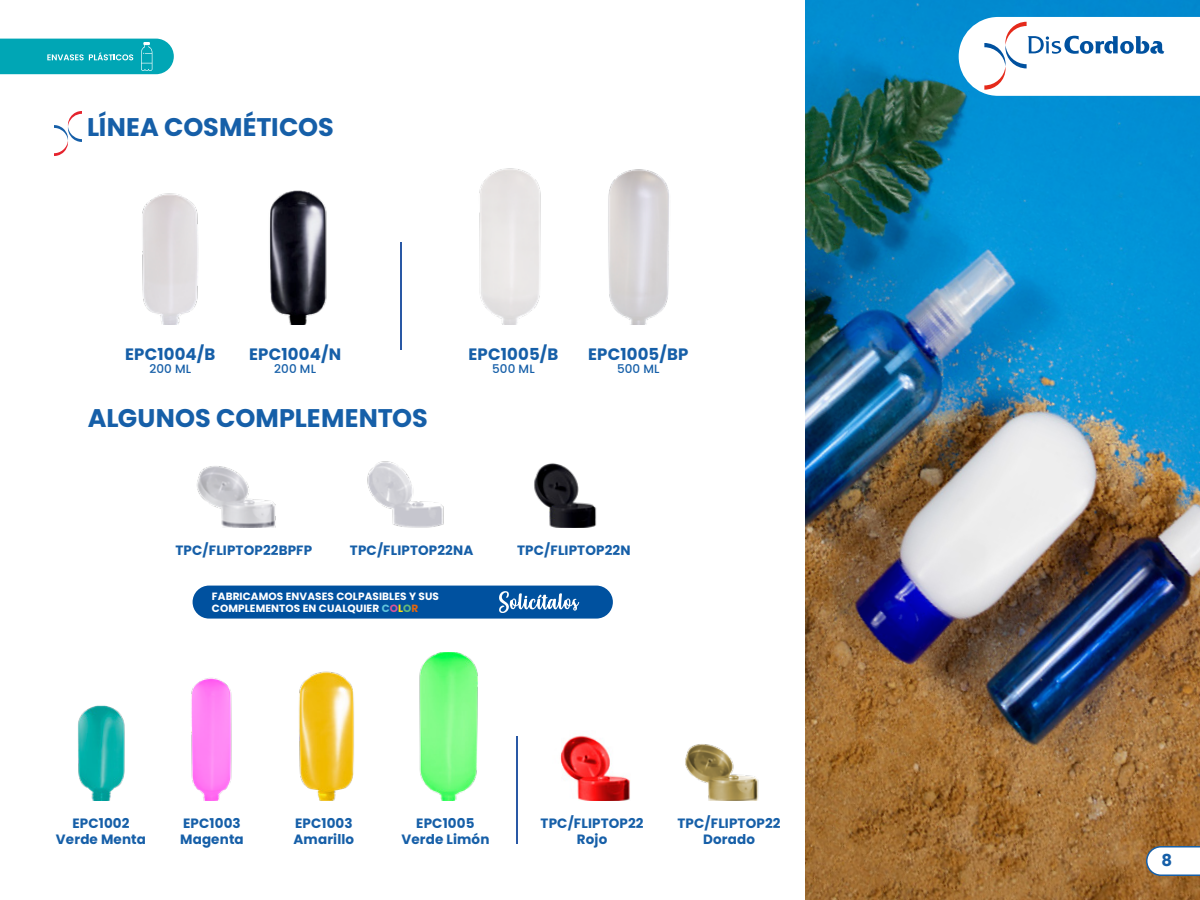
<style>
.page{position:relative;width:1200px;height:900px;background:#fff}
.page>*{position:absolute;margin:0;border:0;box-sizing:border-box;transform-origin:0 0}
.t1{font:700 25.5px "Poppins";letter-spacing:-.005em;color:#165fa8}
.t2{font:700 16.5px "Poppins";letter-spacing:.01em;color:#165fa8}
.t3{font:700 13.5px/16.2px "Poppins";letter-spacing:.01em;color:#165fa8;text-align:center}
.t4{font:500 12px "Poppins";letter-spacing:.015em;color:#165fa8}
.t5{font:700 10.5px/12.6px "Poppins";letter-spacing:.01em;color:#fff}
.s1{color:#60c4dc}
.s2{color:#d95499}
.s3{color:#ffde0c}
.s4{color:#65b97a}
.s5{color:#e4650e}
</style>
<div class="page">
<img style="left:806px;top:0;width:394px;height:900px">
<div style="left:193px;top:586px;width:420px;height:33px;background:#00519f;border-radius:16px"></div>
<img style="left:142px;top:193px;width:56px;height:132px">
<img style="left:269px;top:190px;width:58px;height:135px">
<img style="left:608px;top:169px;width:61px;height:156px">
<img style="left:479px;top:168px;width:62px;height:157px">
<hr style="left:401px;top:242px;width:1px;height:108px;background:#2958a5">
<hr style="left:516px;top:736px;width:1px;height:108px;background:#2958a5">
<img style="left:78px;top:705px;width:47px;height:96px">
<img style="left:191px;top:678px;width:41px;height:123px">
<img style="left:299px;top:671px;width:55px;height:130px">
<img style="left:419px;top:652px;width:59px;height:149px">
<img style="left:534px;top:463px;width:63px;height:64px">
<img style="left:367px;top:461px;width:77px;height:66px">
<img style="left:196px;top:466px;width:80px;height:61px">
<svg style="left:499px;top:591px;width:80px;height:22px"></svg>
<img style="left:685px;top:744px;width:74px;height:57px">
<img style="left:560px;top:735px;width:70px;height:66px">
<svg style="left:54px;top:111px;width:28px;height:45px"></svg>
<svg style="left:959px;top:17px;width:241px;height:79px"></svg>
<svg style="left:1146px;top:846px;width:54px;height:30px"></svg>
<svg style="left:0;top:39px;width:174px;height:35px;background:#12acba"></svg>
<h1 class="t1" style="left:87px;top:112px;width:248px">LÍNEA COSMÉTICOS</h1>
<p class="t2" style="left:125px;top:344px;width:92px">EPC1004/B</p>
<p class="t2" style="left:249px;top:344px;width:93px">EPC1004/N</p>
<p class="t4" style="left:149px;top:362px;width:43px">200 ML</p>
<p class="t4" style="left:274px;top:362px;width:43px">200 ML</p>
<h1 class="t1" style="left:88px;top:403px;width:342px">ALGUNOS COMPLEMENTOS</h1>
<p class="t2" style="left:469px;top:344px;width:91px">EPC1005/B</p>
<p class="t2" style="left:588px;top:344px;width:102px">EPC1005/BP</p>
<p class="t4" style="left:492px;top:362px;width:44px">500 ML</p>
<p class="t4" style="left:617px;top:362px;width:44px">500 ML</p>
<p class="t3" style="left:176px;top:542px;width:138px">TPC/FLIPTOP22BPFP</p>
<p class="t3" style="left:350px;top:542px;width:125px">TPC/FLIPTOP22NA</p>
<p class="t3" style="left:517px;top:542px;width:115px">TPC/FLIPTOP22N</p>
<p class="t5" style="left:212px;top:590px;width:229px">FABRICAMOS ENVASES COLPASIBLES Y SUS<br>COMPLEMENTOS EN CUALQUIER <span class="s1">C</span><span class="s2">O</span><span class="s3">L</span><span class="s4">O</span><span class="s5">R</span></p>
<p class="t3" style="left:56px;top:815px;width:92px">EPC1002<br>Verde Menta</p>
<p class="t3" style="left:180px;top:815px;width:65px;text-align:left">EPC1003<br>Magenta</p>
<p class="t3" style="left:294px;top:815px;width:62px;text-align:left">EPC1003<br>Amarillo</p>
<p class="t3" style="left:401px;top:815px;width:90px">EPC1005<br>Verde Limón</p>
<p class="t3" style="left:541px;top:815px;width:105px">TPC/FLIPTOP22<br>Rojo</p>
<p class="t3" style="left:677px;top:815px;width:105px">TPC/FLIPTOP22<br>Dorado</p>
<p class="t2" style="left:1162px;top:851px;width:12px">8</p>
</div>
